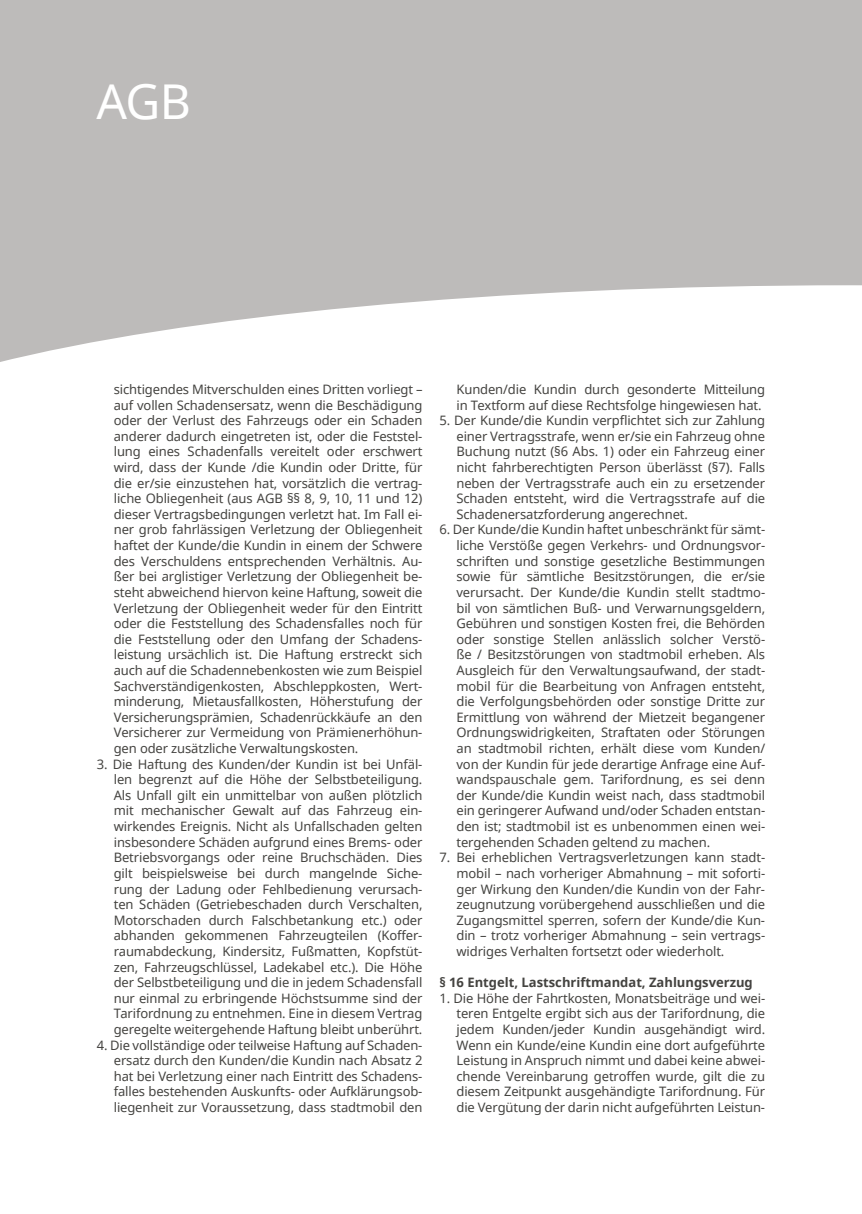
<style>
.page{position:relative;width:862px;height:1214px;background:#fff}
.page>*{position:absolute;margin:0;border:0;box-sizing:border-box;transform-origin:0 0}
.t1{font:48px "Noto Sans";color:#fff}
.t2{font:13px/15.6px "Noto Sans";letter-spacing:-.01em;color:#444340;text-align:justify}
.t3{font:700 13px "Noto Sans";color:#444340}
</style>
<div class="page">
<svg style="left:0;top:0;width:862px;height:362px;fill:#bdbbba"></svg>
<h1 class="t1" style="left:96px;top:69px;width:96px">AGB</h1>
<p class="t2" style="left:114px;top:381px;width:310px">sichtigendes Mitverschulden eines Dritten vorliegt – auf vollen Schadensersatz, wenn die Beschädigung oder der Verlust des Fahrzeugs oder ein Schaden anderer dadurch eingetreten ist, oder die Feststel&shy;lung eines Schadenfalls vereitelt oder erschwert wird, dass der Kunde /die Kundin oder Dritte, für die er/sie einzustehen hat, vorsätzlich die vertrag&shy;liche Obliegenheit (aus AGB §§ 8, 9, 10, 11 und 12) dieser Vertragsbedingungen verletzt hat. Im Fall ei&shy;ner grob fahrlässigen Verletzung der Obliegenheit haftet der Kunde/die Kundin in einem der Schwere des Verschuldens entsprechenden Verhältnis. Au&shy;ßer bei arglistiger Verletzung der Obliegenheit be&shy;steht abweichend hiervon keine Haftung, soweit die Verletzung der Obliegenheit weder für den Eintritt oder die Feststellung des Schadensfalles noch für die Feststellung oder den Umfang der Schadens&shy;leistung ursächlich ist. Die Haftung erstreckt sich auch auf die Schadennebenkosten wie zum Beispiel Sachverständigenkosten, Abschleppkosten, Wert&shy;minderung, Mietausfallkosten, Höherstufung der Versicherungsprämien, Schadenrückkäufe an den Versicherer zur Vermeidung von Prämienerhöhun&shy;gen oder zusätzliche Verwaltungskosten.</p>
<p class="t2" style="left:114px;top:755px;width:310px;text-indent:-17px">3. Die Haftung des Kunden/der Kundin ist bei Unfäl&shy;len begrenzt auf die Höhe der Selbstbeteiligung.<br>Als Unfall gilt ein unmittelbar von außen plötzlich mit mechanischer Gewalt auf das Fahrzeug ein&shy;wirkendes Ereignis. Nicht als Unfallschaden gelten insbesondere Schäden aufgrund eines Brems- oder Betriebsvorgangs oder reine Bruchschäden. Dies gilt beispielsweise bei durch mangelnde Siche&shy;rung der Ladung oder Fehlbedienung verursach&shy;ten Schäden (Getriebeschaden durch Verschalten, Motorschaden durch Falschbetankung etc.) oder abhanden gekommenen Fahrzeugteilen (Koffer&shy;raumabdeckung, Kindersitz, Fußmatten, Kopfstüt&shy;zen, Fahrzeugschlüssel, Ladekabel etc.). Die Höhe der Selbstbeteiligung und die in jedem Schadensfall nur einmal zu erbringende Höchstsumme sind der Tarifordnung zu entnehmen. Eine in diesem Vertrag geregelte weitergehende Haftung bleibt unberührt.</p>
<p class="t2" style="left:114px;top:1036px;width:310px;text-indent:-17px">4. Die vollständige oder teilweise Haftung auf Schaden&shy;ersatz durch den Kunden/die Kundin nach Absatz 2 hat bei Verletzung einer nach Eintritt des Schadens&shy;falles bestehenden Auskunfts- oder Aufklärungsob&shy;liegenheit zur Voraussetzung, dass stadtmobil den</p>
<p class="t2" style="left:456px;top:381px;width:310px">Kunden/die Kundin durch gesonderte Mitteilung in Textform auf diese Rechtsfolge hingewiesen hat.</p>
<p class="t2" style="left:456px;top:412px;width:310px;text-indent:-17px">5. Der Kunde/die Kundin verpflichtet sich zur Zahlung einer Vertragsstrafe, wenn er/sie ein Fahrzeug ohne Buchung nutzt (§6 Abs. 1) oder ein Fahrzeug einer nicht fahrberechtigten Person überlässt (§7). Falls neben der Vertragsstrafe auch ein zu ersetzender Schaden entsteht, wird die Vertragsstrafe auf die Schadenersatzforderung angerechnet.</p>
<p class="t2" style="left:456px;top:521px;width:310px;text-indent:-17px">6. Der Kunde/die Kundin haftet unbeschränkt für sämt&shy;liche Verstöße gegen Verkehrs- und Ordnungsvor&shy;schriften und sonstige gesetzliche Bestimmungen sowie für sämtliche Besitzstörungen, die er/sie verursacht. Der Kunde/die Kundin stellt stadtmo&shy;bil von sämtlichen Buß- und Verwarnungsgeldern, Gebühren und sonstigen Kosten frei, die Behörden oder sonstige Stellen anlässlich solcher Verstö&shy;ße / Besitzstörungen von stadtmobil erheben. Als Ausgleich für den Verwaltungsaufwand, der stadt&shy;mobil für die Bearbeitung von Anfragen entsteht, die Verfolgungsbehörden oder sonstige Dritte zur Ermittlung von während der Mietzeit begangener Ordnungswidrigkeiten, Straftaten oder Störungen an stadtmobil richten, erhält diese vom Kunden/ von der Kundin für jede derartige Anfrage eine Auf&shy;wandspauschale gem. Tarifordnung, es sei denn der Kunde/die Kundin weist nach, dass stadtmobil ein geringerer Aufwand und/oder Schaden entstan&shy;den ist; stadtmobil ist es unbenommen einen wei&shy;tergehenden Schaden geltend zu machen.</p>
<p class="t2" style="left:456px;top:849px;width:310px;text-indent:-17px">7. Bei erheblichen Vertragsverletzungen kann stadt&shy;mobil – nach vorheriger Abmahnung – mit soforti&shy;ger Wirkung den Kunden/die Kundin von der Fahr&shy;zeugnutzung vorübergehend ausschließen und die Zugangsmittel sperren, sofern der Kunde/die Kun&shy;din – trotz vorheriger Abmahnung – sein vertrags&shy;widriges Verhalten fortsetzt oder wiederholt.</p>
<p class="t3" style="left:439px;top:973px;width:315px">§ 16 Entgelt, Lastschriftmandat, Zahlungsverzug</p>
<p class="t2" style="left:456px;top:989px;width:310px;text-indent:-17px">1. Die Höhe der Fahrtkosten, Monatsbeiträge und wei&shy;teren Entgelte ergibt sich aus der Tarifordnung, die jedem Kunden/jeder Kundin ausgehändigt wird.<br>Wenn ein Kunde/eine Kundin eine dort aufgeführte Leistung in Anspruch nimmt und dabei keine abwei&shy;chende Vereinbarung getroffen wurde, gilt die zu diesem Zeitpunkt ausgehändigte Tarifordnung. Für die Vergütung der darin nicht aufgeführten Leistun-</p>
</div>
